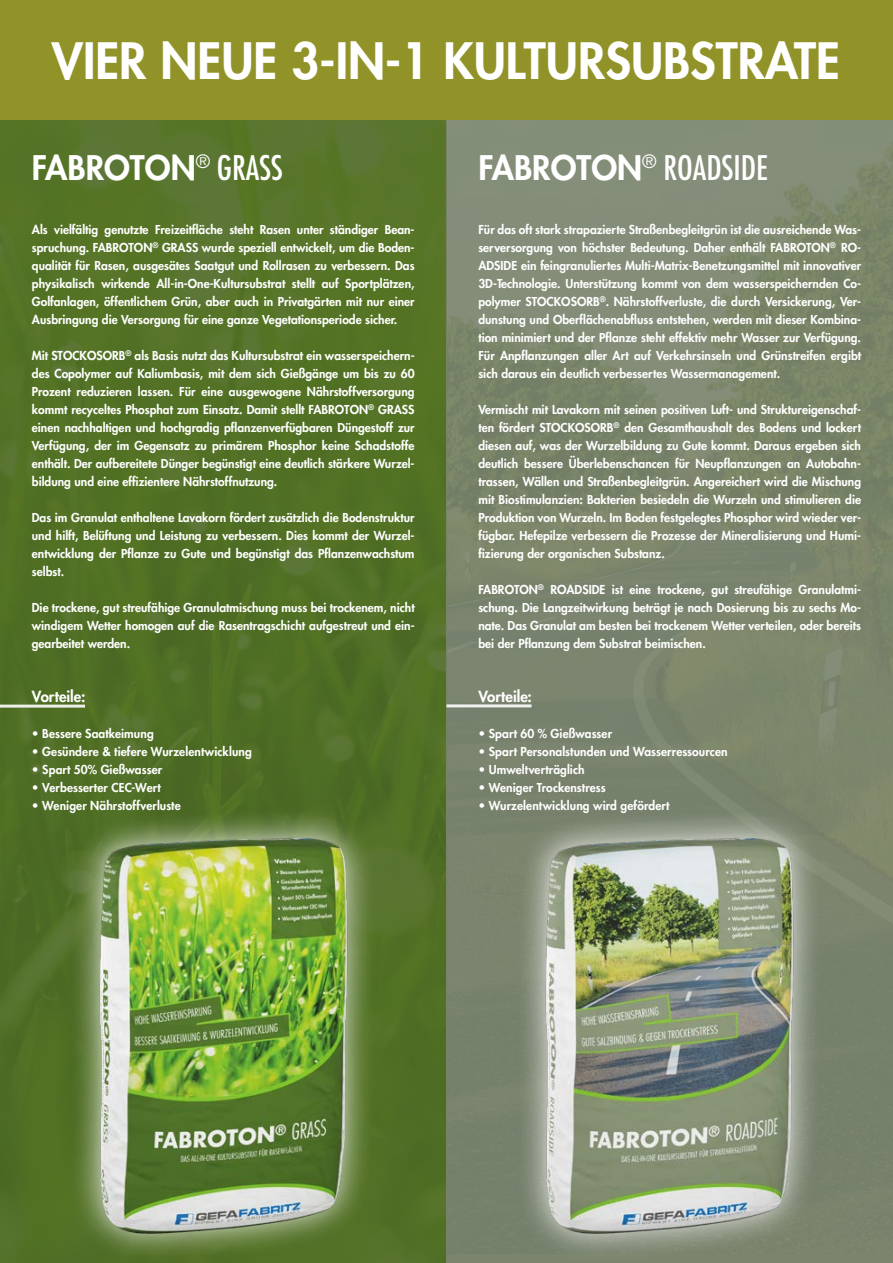
<style>
.page{position:relative;width:893px;height:1263px;background:#fff}
.page>*{position:absolute;margin:0;border:0;box-sizing:border-box;transform-origin:0 0}
.t1{font:800 48.75px "Futura LT";color:#fff}
.t2{font:800 33px "Futura LT";color:#fff}
.t3{font:800 15px "Futura LT";letter-spacing:.005em;color:#fff}
.t4{font:800 12px/18px "Futura LT";color:#fff;text-align:justify}
.s1{font-weight:400;font-stretch:condensed}
</style>
<div class="page">
<div style="left:0;top:119px;width:446px;height:1144px;background:#537124"></div>
<div style="left:446px;top:119px;width:447px;height:1144px;background:#7b856d"></div>
<img style="left:57px;top:812px;width:332px;height:447px">
<img style="left:525px;top:812px;width:292px;height:442px">
<hr style="left:0;top:705px;width:85px;height:3px;background:#fff">
<hr style="left:446px;top:704px;width:85px;height:3px;background:#fff">
<div style="left:0;top:0;width:893px;height:119px;background:#919227"></div>
<h1 class="t1" style="left:52px;top:28px;width:789px">VIER NEUE 3-IN-1 KULTURSUBSTRATE</h1>
<h2 class="t2" style="left:32px;top:146px;width:252px">FABROTON<sup>®</sup> <span class="s1">GRASS</span></h2>
<p class="t4" style="left:32px;top:220px;width:384px">Als vielfältig genutzte Freizeitfläche steht Rasen unter ständiger Bean&shy;spruchung. FABROTON<sup>®</sup> GRASS wurde speziell entwickelt, um die Boden&shy;qualität für Rasen, ausgesätes Saatgut und Rollrasen zu verbessern. Das physikalisch wirkende All-in-One-Kultursubstrat stellt auf Sportplätzen, Golfanlagen, öffentlichem Grün, aber auch in Privatgärten mit nur einer Ausbringung die Versorgung für eine ganze Vegetationsperiode sicher.</p>
<p class="t4" style="left:32px;top:346px;width:384px">Mit STOCKOSORB<sup>®</sup> als Basis nutzt das Kultursubstrat ein wasserspeichern&shy;des Copolymer auf Kaliumbasis, mit dem sich Gießgänge um bis zu 60<br>Prozent reduzieren lassen. Für eine ausgewogene Nährstoffversorgung kommt recyceltes Phosphat zum Einsatz. Damit stellt FABROTON<sup>®</sup> GRASS einen nachhaltigen und hochgradig pflanzenverfügbaren Düngestoff zur Verfügung, der im Gegensatz zu primärem Phosphor keine Schadstoffe enthält. Der aufbereitete Dünger begünstigt eine deutlich stärkere Wurzel&shy;bildung und eine effizientere Nä hrstoffnutzung.</p>
<p class="t4" style="left:32px;top:508px;width:384px">Das im Granulat enthaltene Lavakorn fördert zusätzlich die Bodenstruktur und hilft, Belüftung und Leistung zu verbessern. Dies kommt der Wurzel&shy;entwicklung der Pflanze zu Gute und begünstigt das Pflanzenwachstum selbst.</p>
<p class="t4" style="left:32px;top:598px;width:384px">Die trockene, gut streufähige Granulatmischung muss bei trockenem, nicht windigem Wetter homogen auf die Rasentragschicht aufgestreut und ein&shy;gearbeitet werden.</p>
<p class="t3" style="left:32px;top:686px;width:55px">Vorteile:</p>
<p class="t4" style="left:32px;top:724px;width:123px">• Bessere Saatkeimung</p>
<p class="t4" style="left:32px;top:742px;width:221px">• Gesündere &amp; tiefere Wurzelentwicklung</p>
<p class="t4" style="left:32px;top:760px;width:132px">• Spart 50% Gießwasser</p>
<p class="t4" style="left:32px;top:778px;width:130px">• Verbesserter CEC-Wert</p>
<p class="t4" style="left:32px;top:796px;width:150px">• Weniger Nährstoffverluste</p>
<h2 class="t2" style="left:478px;top:146px;width:291px">FABROTON<sup>®</sup> <span class="s1">ROADSIDE</span></h2>
<p class="t4" style="left:478px;top:220px;width:384px">Für das oft stark strapazierte Straßenbegleitgrün ist die ausreichende Was&shy;serversorgung von höchster Bedeutung. Daher enthält FABROTON<sup>®</sup> RO-ADSIDE ein feingranuliertes Multi-Matrix-Benetzungsmittel mit innovativer 3D-Technologie. Unterstützung kommt von dem wasserspeichernden Co&shy;polymer STOCKOSORB<sup>®</sup>. Nährstoffverluste, die durch Versickerung, Ver&shy;dunstung und Oberflächenabfluss entstehen, werden mit dieser Kombina&shy;tion minimiert und der Pflanze steht effektiv mehr Wasser zur Verfügung.<br>Für Anpflanzungen aller Art auf Verkehrsinseln und Grünstreifen ergibt sich daraus ein deutlich verbessertes Wassermanagement.</p>
<p class="t4" style="left:478px;top:400px;width:384px">Vermischt mit Lavakorn mit seinen positiven Luft- und Struktureigenschaf&shy;ten fördert STOCKOSORB<sup>®</sup> den Gesamthaushalt des Bodens und lockert diesen auf, was der Wurzelbildung zu Gute kommt. Daraus ergeben sich deutlich bessere Überlebenschancen für Neupflanzungen an Autobahn&shy;trassen, Wällen und Straßenbegleitgrün. Angereichert wird die Mischung mit Biostimulanzien: Bakterien besiedeln die Wurzeln und stimulieren die Produktion von Wurzeln. Im Boden festgelegtes Phosphor wird wieder ver&shy;fügbar. Hefepilze verbessern die Prozesse der Mineralisierung und Humi&shy;fizierung der organischen Substanz.</p>
<p class="t4" style="left:478px;top:580px;width:384px">FABROTON<sup>®</sup> ROADSIDE ist eine trockene, gut streufähige Granulatmi&shy;schung. Die Langzeitwirkung beträgt je nach Dosierung bis zu sechs Mo&shy;nate. Das Granulat am besten bei trockenem Wetter verteilen, oder bereits bei der Pflanzung dem Substrat beimischen.</p>
<p class="t3" style="left:478px;top:686px;width:55px">Vorteile:</p>
<p class="t4" style="left:478px;top:724px;width:135px">• Spart 60 % Gießwasser</p>
<p class="t4" style="left:478px;top:742px;width:251px">• Spart Personalstunden und Wasserressourcen</p>
<p class="t4" style="left:478px;top:760px;width:108px">• Umweltverträglich</p>
<p class="t4" style="left:478px;top:778px;width:129px">• Weniger Trockenstress</p>
<p class="t4" style="left:478px;top:796px;width:193px">• Wurzelentwicklung wird gefördert</p>
</div>
